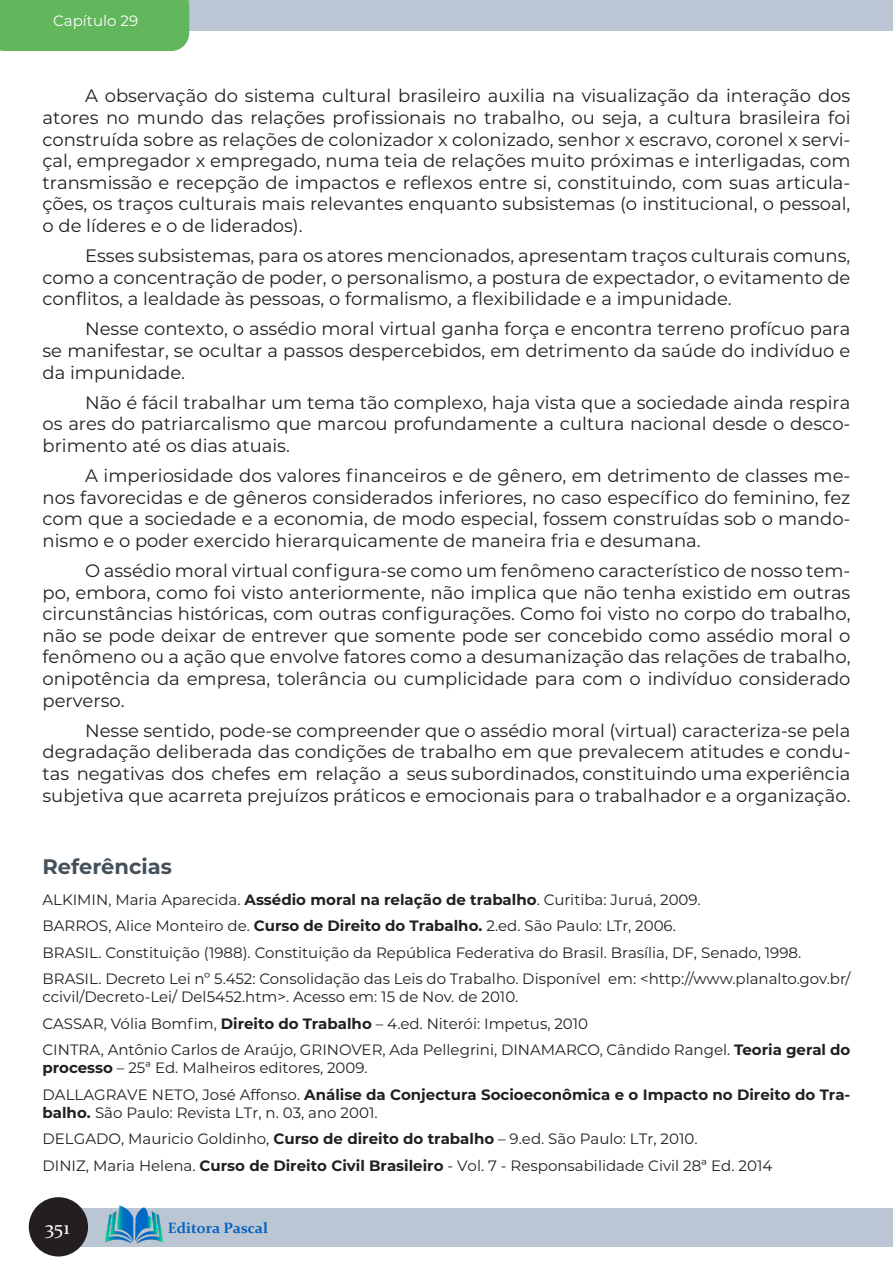
<style>
.page{position:relative;width:893px;height:1263px;background:#fff}
.page>*{position:absolute;margin:0;border:0;box-sizing:border-box;transform-origin:0 0}
.t1{font:700 21px "Montserrat";color:#435059}
.t2{font:19.5px "Constantia";color:#fff}
.t3{font:18px/21.6px "Montserrat";color:#231f20;text-align:justify}
.t4{font:15px/26.5px "Montserrat";color:#231f20}
.t5{font:700 15px/26.5px "Montserrat";color:#231f20}
.t6{font:700 15px "Constantia";color:#0563c1}
.t7{font:15px "Montserrat";color:#fff}
.s1{font-weight:700}
.s2{font-weight:400}
</style>
<div class="page">
<div style="left:78px;top:1208px;width:815px;height:38px;background:#bbc6d4"></div>
<div style="left:29px;top:1197px;width:59px;height:59px;background:#231f20;border-radius:50%"></div>
<img style="left:105px;top:1205px;width:58px;height:38px">
<div style="left:0;top:0;width:893px;height:31px;background:#bbc6d4"></div>
<div style="left:0;top:0;width:189px;height:51px;background:#62b65c"></div>
<p class="t7" style="left:53px;top:11px;width:86px">Capítulo 29</p>
<p class="t3" style="left:43px;top:85px;width:809px;text-indent:43px">A observação do sistema cultural brasileiro auxilia na visualização da interação dos atores no mundo das relações profissionais no trabalho, ou seja, a cultura brasileira foi construída sobre as relações de colonizador x colonizado, senhor x escravo, coronel x servi&shy;çal, empregador x empregado, numa teia de relações muito próximas e interligadas, com transmissão e recepção de impactos e reflexos entre si, constituindo, com suas articula&shy;ções, os traços culturais mais relevantes enquanto subsistemas (o institucional, o pessoal, o de líderes e o de liderados).</p>
<p class="t3" style="left:43px;top:244px;width:809px;text-indent:43px">Esses subsistemas, para os atores mencionados, apresentam traços culturais comuns, como a concentração de poder, o personalismo, a postura de expectador, o evitamento de conflitos, a lealdade às pessoas, o formalismo, a flexibilidade e a impunidade.</p>
<p class="t3" style="left:43px;top:318px;width:809px;text-indent:43px">Nesse contexto, o assédio moral virtual ganha força e encontra terreno profícuo para se manifestar, se ocultar a passos despercebidos, em detrimento da saúde do indivíduo e da impunidade.</p>
<p class="t3" style="left:43px;top:391px;width:809px;text-indent:43px">Não é fácil trabalhar um tema tão complexo, haja vista que a sociedade ainda respira os ares do patriarcalismo que marcou profundamente a cultura nacional desde o desco&shy;brimento até os dias atuais.</p>
<p class="t3" style="left:43px;top:464px;width:809px;text-indent:43px">A imperiosidade dos valores financeiros e de gênero, em detrimento de classes me&shy;nos favorecidas e de gêneros considerados inferiores, no caso específico do feminino, fez com que a sociedade e a economia, de modo especial, fossem construídas sob o mando&shy;nismo e o poder exercido hierarquicamente de maneira fria e desumana.</p>
<p class="t3" style="left:43px;top:559px;width:809px;text-indent:43px">O assédio moral virtual configura-se como um fenômeno característico de nosso tem&shy;po, embora, como foi visto anteriormente, não implica que não tenha existido em outras circunstâncias históricas, com outras configurações. Como foi visto no corpo do trabalho, não se pode deixar de entrever que somente pode ser concebido como assédio moral o fenômeno ou a ação que envolve fatores como a desumanização das relações de trabalho, onipotência da empresa, tolerância ou cumplicidade para com o indivíduo considerado perverso.</p>
<p class="t3" style="left:43px;top:719px;width:809px;text-indent:43px">Nesse sentido, pode-se compreender que o assédio moral (virtual) caracteriza-se pela degradação deliberada das condições de trabalho em que prevalecem atitudes e condu&shy;tas negativas dos chefes em relação a seus subordinados, constituindo uma experiência subjetiva que acarreta prejuízos práticos e emocionais para o trabalhador e a organização.</p>
<p class="t1" style="left:43px;top:851px;width:131px">Referências</p>
<p class="t4" style="left:43px;top:885px;width:809px">ALKIMIN, Maria Aparecida. <span class="s1">Assédio moral na relação de trabalho</span>. Curitiba: Juruá, 2009.<br>BARROS, Alice Monteiro de. <span class="s1">Curso de Direito do Trabalho.</span> 2.ed. São Paulo: LTr, 2006.<br>BRASIL. Constituição (1988). Constituição da República Federativa do Brasil. Brasília, DF, Senado, 1998.<br>BRASIL. Decreto Lei nº 5.452: Consolidação das Leis do Trabalho. Disponível em: &lt;http://www.planalto.gov.br/</p>
<p class="t4" style="left:43px;top:983px;width:809px">ccivil/Decreto-Lei/ Del5452.htm&gt;. Acesso em: 15 de Nov. de 2010.<br>CASSAR, Vólia Bomfim, <span class="s1">Direito do Trabalho</span> – 4.ed. Niterói: Impetus, 2010<br>CINTRA, Antônio Carlos de Araújo, GRINOVER, Ada Pellegrini, DINAMARCO, Cândido Rangel. <span class="s1">Teoria geral do</span></p>
<p class="t5" style="left:43px;top:1054px;width:809px">processo <span class="s2">– 25ª Ed. Malheiros editores, 2009.<br>DALLAGRAVE NETO, José Affonso.</span> Análise da Conjectura Socioeconômica e o Impacto no Direito do Tra-</p>
<p class="t4" style="left:43px;top:1098px;width:731px"><span class="s1">balho.</span> São Paulo: Revista LTr, n. 03, ano 2001.<br>DELGADO, Mauricio Goldinho, <span class="s1">Curso de direito do trabalho</span> – 9.ed. São Paulo: LTr, 2010.<br>DINIZ, Maria Helena. <span class="s1">Curso de Direito Civil Brasileiro</span> - Vol. 7 - Responsabilidade Civil 28ª Ed. 2014</p>
<p class="t2" style="left:45px;top:1214px;width:26px">351</p>
<p class="t6" style="left:168px;top:1217px;width:101px">Editora Pascal</p>
</div>
